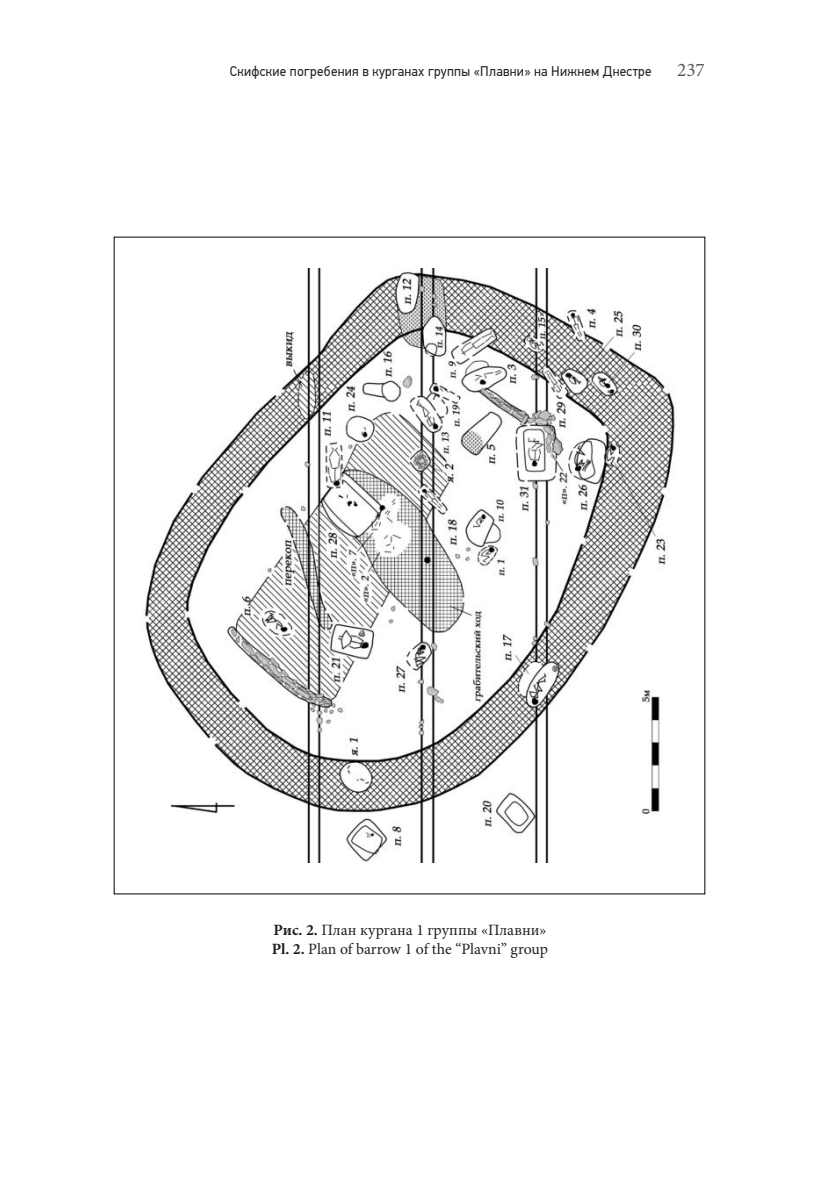
<style>
.page{position:relative;width:819px;height:1191px;background:#fff}
.page>*{position:absolute;margin:0;border:0;box-sizing:border-box;transform-origin:0 0}
.t1{font:19.25px "Minion Pro";color:#57585a}
.t2{font:15.75px/18.9px "Minion Pro";color:#231f20}
.t3{font:14px "PF Din Text Pro";letter-spacing:.02em;color:#231f20;scale:.96 1}
.s1{font-weight:700}
</style>
<div class="page">
<img style="left:144px;top:269px;width:532px;height:593px">
<p class="t3" style="left:230px;top:63px;width:441px">Скифские погребения в курганах группы «Плавни» на Нижнем Днестре</p>
<p class="t1" style="left:677px;top:60px;width:29px">237</p>
<p class="t2" style="left:272px;top:920px;width:278px"><span class="s1">Рис. 2.</span> План кургана 1 группы «Плавни»<br><span class="s1">Pl. 2.</span> Plan of barrow 1 of the “Plavni” group</p>
</div>
